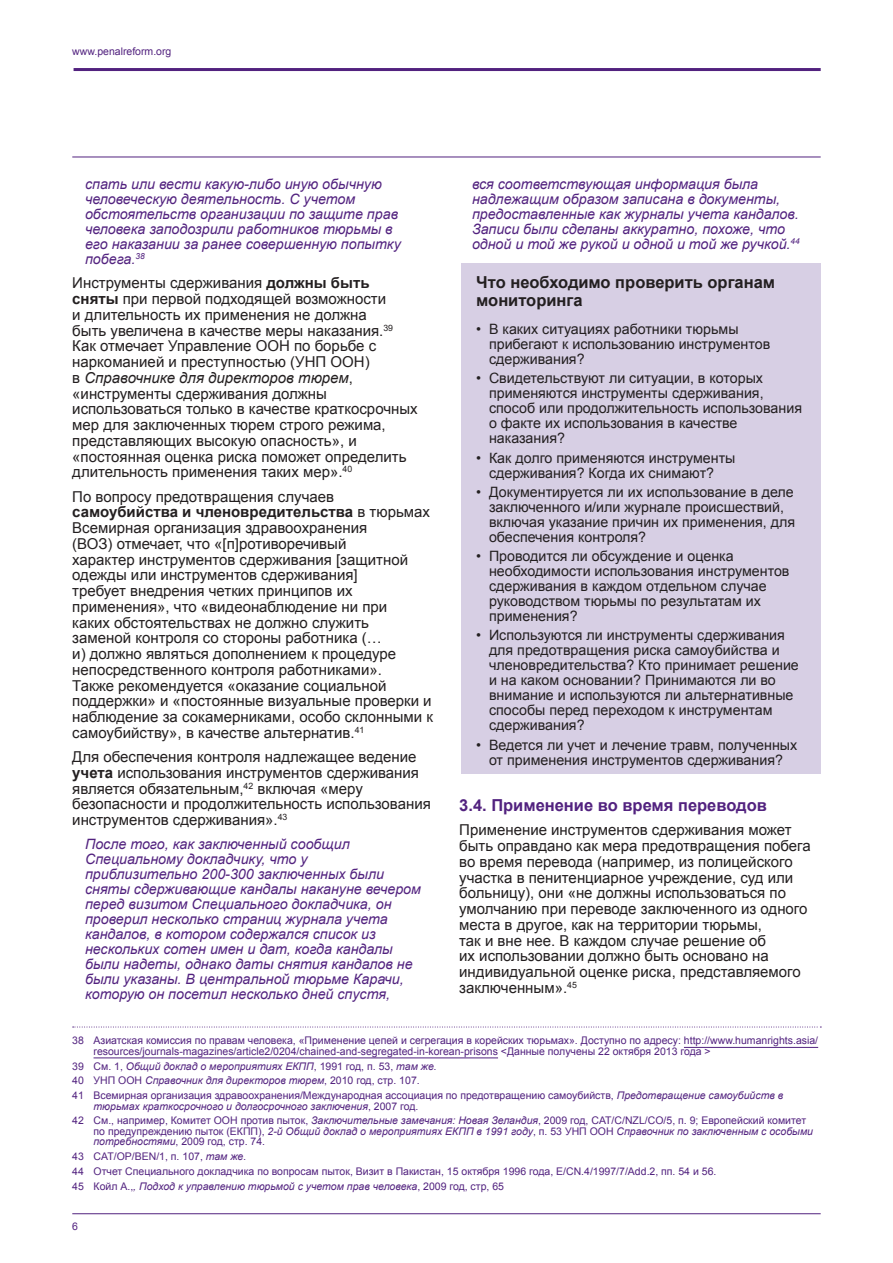
<style>
.page{position:relative;width:893px;height:1263px;background:#fff}
.page>*{position:absolute;margin:0;border:0;box-sizing:border-box;transform-origin:0 0}
.arrow_list_1{font:700 16.5px/18px "Arial";color:#231f20}
.c-head{font:700 16.5px "Arial";color:#52227f}
.text{font:15px/15.8px "Arial";color:#231f20}
.t1{font:14.25px/15px "Arial";color:#231f20}
.box_text{font:italic 14.25px/15px "Arial";color:#52227f}
.footnote{font:10.5px/10.5px "Arial";color:#52227f}
.footnote_first{font:10.5px/10.5px "Arial";color:#52227f}
.footnote-2{font:italic 10.5px "Arial";color:#52227f}
.s1{font-weight:700}
.s2{font-style:italic}
.s3{font-style:normal}
</style>
<div class="page">
<hr style="left:72px;top:1213px;width:749px;height:1px;background:#52227f">
<hr style="left:74px;top:68px;width:747px;height:3px;background:#52227f">
<hr style="left:72px;top:157px;width:749px;height:1px;background:#52227f">
<div style="left:461px;top:264px;width:360px;height:510px;background:#d7cfe4"></div>
<svg style="left:73px;top:1027px;width:748px;height:1px"></svg>
<hr style="left:684px;top:1047px;width:134px;height:1px;background:#52227f">
<hr style="left:94px;top:1058px;width:404px;height:1px;background:#52227f">
<p class="footnote" style="left:72px;top:46px;width:101px">www.penalreform.org</p>
<p class="box_text" style="left:85px;top:177px;width:317px">спать или вести какую-либо иную обычную человеческую деятельность. С учетом обстоятельств организации по защите прав человека заподозрили работников тюрьмы в его наказании за ранее совершенную попытку побега.<sup>38</sup></p>
<p class="text" style="left:72px;top:275px;width:347px">Инструменты сдерживания <span class="s1">должны быть сняты</span> при первой подходящей возможности<br>и длительность их применения не должна<br>быть увеличена в качестве меры наказания.<sup>39<br></sup>Как отмечает Управление ООН по борьбе с наркоманией и преступностью (УНП ООН)<br>в <span class="s2">Справочнике для директоров тюрем</span>, «инструменты сдерживания должны использоваться только в качестве краткосрочных мер для заключенных тюрем строго режима, представляющих высокую опасность», и «постоянная оценка риска поможет определить длительность применения таких мер».<sup>40</sup></p>
<p class="text" style="left:72px;top:488px;width:362px">По вопросу предотвращения случаев <span class="s1">самоубийства и членовредительства</span> в тюрьмах Всемирная организация здравоохранения<br>(ВОЗ) отмечает, что «[п]ротиворечивый<br>характер инструментов сдерживания [защитной одежды или инструментов сдерживания]<br>требует внедрения четких принципов их применения», что «видеонаблюдение ни при<br>каких обстоятельствах не должно служить<br>заменой контроля со стороны работника (…<br>и) должно являться дополнением к процедуре непосредственного контроля работниками».<br>Также рекомендуется «оказание социальной поддержки» и «постоянные визуальные проверки и наблюдение за сокамерниками, особо склонными к самоубийству», в качестве альтернатив.<sup>41</sup></p>
<p class="text" style="left:72px;top:749px;width:360px">Для обеспечения контроля надлежащее ведение <span class="s1">учета</span> использования инструментов сдерживания является обязательным,<sup>42</sup> включая «меру безопасности и продолжительность использования инструментов сдерживания».<sup>43</sup></p>
<p class="box_text" style="left:85px;top:836px;width:337px">После того, как заключенный сообщил Специальному докладчику, что у приблизительно 200-300 заключенных были сняты сдерживающие кандалы накануне вечером перед визитом Специального докладчика, он проверил несколько страниц журнала учета кандалов, в котором содержался список из нескольких сотен имен и дат, когда кандалы были надеты, однако даты снятия кандалов не были указаны. В центральной тюрьме Карачи, которую он посетил несколько дней спустя,</p>
<p class="box_text" style="left:472px;top:177px;width:329px">вся соответствующая информация была надлежащим образом записана в документы, предоставленные как журналы учета кандалов.<br>Записи были сделаны аккуратно, похоже, что одной и той же рукой и одной и той же ручкой.<sup>44</sup></p>
<p class="arrow_list_1" style="left:476px;top:274px;width:300px">Что необходимо проверить органам мониторинга</p>
<p class="t1" style="left:489px;top:322px;width:283px;text-indent:-13px">• В каких ситуациях работники тюрьмы прибегают к использованию инструментов сдерживания?</p>
<p class="t1" style="left:489px;top:371px;width:315px;text-indent:-13px">• Свидетельствуют ли ситуации, в которых применяются инструменты сдерживания, способ или продолжительность использования о факте их использования в качестве наказания?</p>
<p class="t1" style="left:489px;top:450px;width:248px;text-indent:-13px">• Как долго применяются инструменты сдерживания? Когда их снимают?</p>
<p class="t1" style="left:489px;top:484px;width:308px;text-indent:-13px">• Документируется ли их использование в деле заключенного и/или журнале происшествий, включая указание причин их применения, для обеспечения контроля?</p>
<p class="t1" style="left:489px;top:549px;width:302px;text-indent:-13px">• Проводится ли обсуждение и оценка необходимости использования инструментов сдерживания в каждом отдельном случае руководством тюрьмы по результатам их применения?</p>
<p class="t1" style="left:489px;top:628px;width:311px;text-indent:-13px">• Используются ли инструменты сдерживания для предотвращения риска самоубийства и членовредительства? Кто принимает решение и на каком основании? Принимаются ли во внимание и используются ли альтернативные способы перед переходом к инструментам сдерживания?</p>
<p class="t1" style="left:476px;top:737px;width:322px;text-align:center">• Ведется ли учет и лечение травм, полученных от применения инструментов сдерживания?</p>
<p class="c-head" style="left:459px;top:794px;width:309px">3.4. Применение во время переводов</p>
<p class="text" style="left:459px;top:822px;width:353px">Применение инструментов сдерживания может быть оправдано как мера предотвращения побега во время перевода (например, из полицейского участка в пенитенциарное учреждение, суд или больницу), они «не должны использоваться по умолчанию при переводе заключенного из одного места в другое, как на территории тюрьмы,<br>так и вне нее. В каждом случае решение об<br>их использовании должно быть основано на индивидуальной оценке риска, представляемого заключенным».<sup>45</sup></p>
<p class="footnote_first" style="left:94px;top:1035px;width:726px;text-indent:-21px">38 Азиатская комиссия по правам человека, «Применение цепей и сегрегация в корейских тюрьмах». Доступно по адресу: http://www.humanrights.asia/ resources/journals-magazines/article2/0204/chained-and-segregated-in-korean-prisons &lt;Данные получены 22 октября 2013 года &gt;</p>
<p class="footnote-2" style="left:72px;top:1059px;width:366px"><span class="s3">39 См. 1,</span> Общий доклад о мероприятиях ЕКПП<span class="s3">, 1991 год, п. 53,</span> там же.</p>
<p class="footnote-2" style="left:72px;top:1074px;width:349px"><span class="s3">40 УНП ООН</span> Справочник для директоров тюрем<span class="s3">, 2010 год, стр. 107.</span></p>
<p class="footnote" style="left:94px;top:1090px;width:691px;text-indent:-21px">41 Всемирная организация здравоохранения/Международная ассоциация по предотвращению самоубийств, <span class="s2">Предотвращение самоубийств в тюрьмах краткосрочного и долгосрочного заключения</span>, 2007 год.</p>
<p class="footnote" style="left:94px;top:1115px;width:721px;text-indent:-21px">42 См., например, Комитет ООН против пыток, <span class="s2">Заключительные замечания: Новая Зеландия</span>, 2009 год, CAT/C/NZL/CO/5, п. 9; Европейский комитет по предупреждению пыток (ЕКПП), <span class="s2">2-й Общий доклад о мероприятиях ЕКПП в 1991 году</span>, п. 53 УНП ООН <span class="s2">Справочник по заключенным с особыми потребностями</span>, 2009 год, стр. 74.</p>
<p class="footnote" style="left:72px;top:1151px;width:176px">43 CAT/OP/BEN/1, п. 107, <span class="s2">там же.</span></p>
<p class="footnote" style="left:72px;top:1166px;width:646px">44 Отчет Специального докладчика по вопросам пыток, Визит в Пакистан, 15 октября 1996 года, E/CN.4/1997/7/Add.2, пп. 54 и 56.</p>
<p class="footnote-2" style="left:72px;top:1179px;width:433px"><span class="s3">45 Койл А.,</span>, Подход к управлению тюрьмой с учетом прав человека<span class="s3">, 2009 год, стр, 65</span></p>
<p class="footnote" style="left:72px;top:1221px;width:7px">6</p>
</div>
